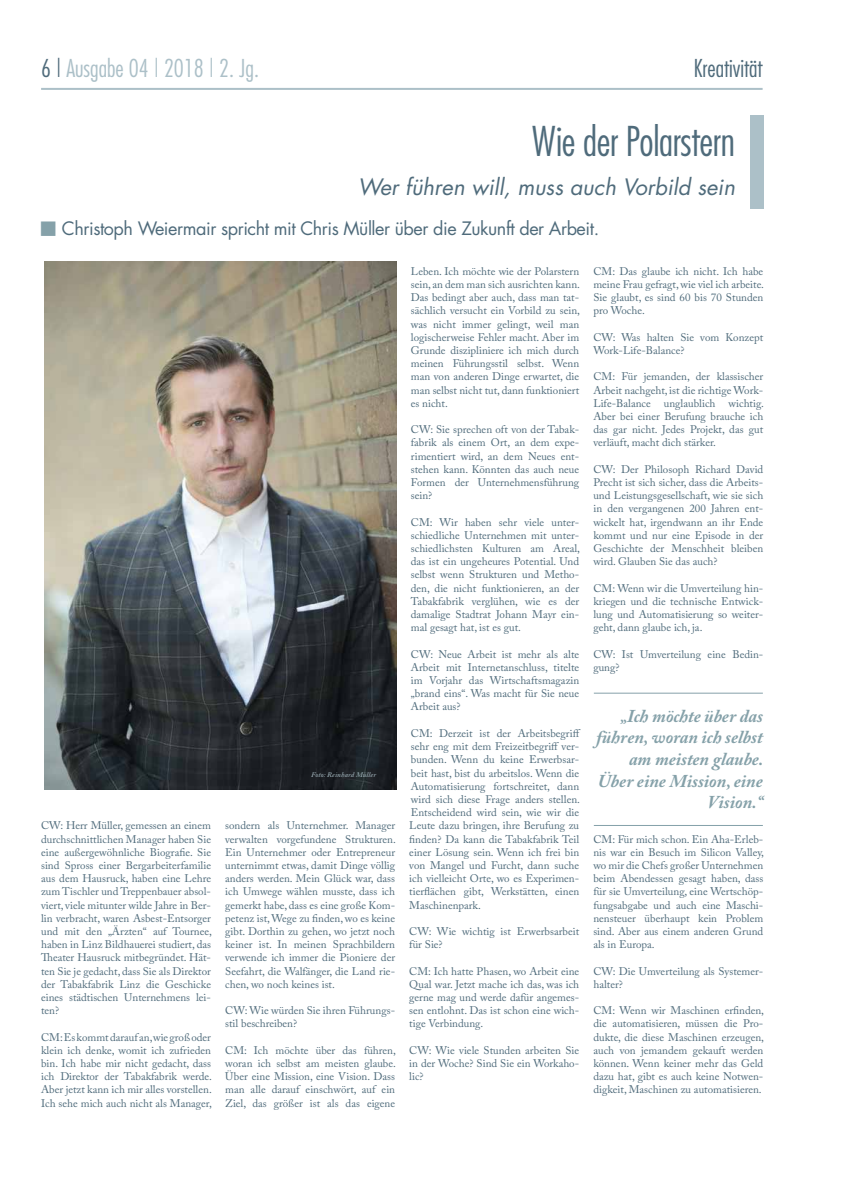
<style>
.page{position:relative;width:842px;height:1191px;background:#fff}
.page>*{position:absolute;margin:0;border:0;box-sizing:border-box;transform-origin:0 0}
.t1{font:300 condensed 40px "Futura";letter-spacing:-.01em;color:#4f6b7b}
.t2{font:300 condensed 24px "Futura";color:#acc0c8}
.t3{font:300 condensed 24px "Futura";color:#4f6b7b}
.t4{font:italic 22px "Futura";color:#4f6b7b}
.t5{font:italic 700 18px/21.6px "Adobe Caslon Pro";color:#85a1a9;text-align:right}
.t6{font:18px "Futura";letter-spacing:-.025em;color:#4f6b7b}
.t7{font:11px/13.2px "Adobe Caslon Pro";color:#4f6b7b;text-align:justify}
.t8{font:italic 600 7px "Adobe Caslon Pro";letter-spacing:.025em;color:#acc0c8}
.s1{color:#4f6b7b}
</style>
<div class="page">
<hr style="left:41px;top:88px;width:722px;height:2px;background:#acc0c8">
<div style="left:750px;top:115px;width:13px;height:59px;background:#acc0c8"></div>
<div style="left:750px;top:169px;width:13px;height:40px;background:#acc0c8"></div>
<hr style="left:594px;top:693px;width:169px;height:1px;background:#85a1a9">
<hr style="left:594px;top:825px;width:169px;height:1px;background:#85a1a9">
<img style="left:45px;top:261px;width:352px;height:528px">
<h2 class="t2" style="left:41px;top:53px;width:219px"><span class="s1">6 |</span> Ausgabe 04 | 2018 | 2. Jg.</h2>
<h2 class="t3" style="left:694px;top:53px;width:70px">Kreativität</h2>
<h1 class="t1" style="left:532px;top:116px;width:204px">Wie der Polarstern</h1>
<h3 class="t4" style="left:358px;top:172px;width:378px">Wer führen will, muss auch Vorbild sein</h3>
<h3 class="t6" style="left:62px;top:216px;width:539px">Christoph Weiermair spricht mit Chris Müller über die Zukunft der Arbeit.</h3>
<p class="t8" style="left:311px;top:770px;width:66px">Foto: Reinhard Müller</p>
<p class="t7" style="left:41px;top:819px;width:172px">CW: Herr Müller, gemessen an einem durchschnittlichen Manager haben Sie eine außergewöhnliche Biografie. Sie sind Spross einer Bergarbeiterfamilie aus dem Hausruck, haben eine Lehre zum Tischler und Treppenbauer absol&shy;viert, viele mitunter wilde Jahre in Ber&shy;lin verbracht, waren Asbest-Entsorger und mit den „Ärzten“ auf Tournee, haben in Linz Bildhauerei studiert, das Theater Hausruck mitbegründet. Hät&shy;ten Sie je gedacht, dass Sie als Direktor der Tabakfabrik Linz die Geschicke eines städtischen Unternehmens lei&shy;ten?</p>
<p class="t7" style="left:41px;top:1030px;width:172px">CM: Es kommt darauf an, wie groß oder klein ich denke, womit ich zufrieden bin. Ich habe mir nicht gedacht, dass ich Direktor der Tabakfabrik werde.<br>Aber jetzt kann ich mir alles vorstellen.<br>Ich sehe mich auch nicht als Manager,</p>
<p class="t7" style="left:225px;top:819px;width:172px">sondern als Unternehmer. Manager verwalten vorgefundene Strukturen.<br>Ein Unternehmer oder Entrepreneur unternimmt etwas, damit Dinge völlig anders werden. Mein Glück war, dass ich Umwege wählen musste, dass ich gemerkt habe, dass es eine große Kom&shy;petenz ist, Wege zu finden, wo es keine gibt. Dorthin zu gehen, wo jetzt noch keiner ist. In meinen Sprachbildern verwende ich immer die Pioniere der Seefahrt, die Walfänger, die Land rie&shy;chen, wo noch keines ist.</p>
<p class="t7" style="left:225px;top:1003px;width:171px">CW: Wie würden Sie ihren Führungs&shy;stil beschreiben?</p>
<p class="t7" style="left:225px;top:1043px;width:172px">CM: Ich möchte über das führen, woran ich selbst am meisten glaube.<br>Über eine Mission, eine Vision. Dass man alle darauf einschwört, auf ein Ziel, das größer ist als das eigene</p>
<p class="t7" style="left:411px;top:264px;width:171px">Leben. Ich möchte wie der Polarstern sein, an dem man sich ausrichten kann.<br>Das bedingt aber auch, dass man tat&shy;sächlich versucht ein Vorbild zu sein, was nicht immer gelingt, weil man logischerweise Fehler macht. Aber im Grunde diszipliniere ich mich durch meinen Führungsstil selbst. Wenn man von anderen Dinge erwartet, die man selbst nicht tut, dann funktioniert es nicht.</p>
<p class="t7" style="left:411px;top:423px;width:170px">CW: Sie sprechen oft von der Tabak&shy;fabrik als einem Ort, an dem expe&shy;rimentiert wird, an dem Neues ent&shy;stehen kann. Könnten das auch neue Formen der Unternehmensführung sein?</p>
<p class="t7" style="left:411px;top:515px;width:171px">CM: Wir haben sehr viele unter&shy;schiedliche Unternehmen mit unter&shy;schiedlichsten Kulturen am Areal, das ist ein ungeheures Potential. Und selbst wenn Strukturen und Metho&shy;den, die nicht funktionieren, an der Tabakfabrik verglühen, wie es der damalige Stadtrat Johann Mayr ein&shy;mal gesagt hat, ist es gut.</p>
<p class="t7" style="left:411px;top:647px;width:170px">CW: Neue Arbeit ist mehr als alte Arbeit mit Internetanschluss, titelte im Vorjahr das Wirtschaftsmagazin „brand eins“. Was macht für Sie neue Arbeit aus?</p>
<p class="t7" style="left:409px;top:726px;width:173px;text-align:left">CM: Derzeit ist der Arbeitsbegriff sehr eng mit dem Freizeitbegriff ver&shy;bunden. Wenn du keine Erwerbsar&shy;beit hast, bist du arbeitslos. Wenn die Automatisierung fortschreitet, dann wird sich diese Frage anders stellen.<br>Entscheidend wird sein, wie wir die Leute dazu bringen, ihre Berufung zu finden? Da kann die Tabakfabrik Teil einer Lösung sein. Wenn ich frei bin von Mangel und Furcht, dann suche ich vielleicht Orte, wo es Experimen&shy;tierflächen gibt, Werkstätten, einen Maschinenpark.</p>
<p class="t7" style="left:409px;top:924px;width:171px">CW: Wie wichtig ist Erwerbsarbeit für Sie?</p>
<p class="t7" style="left:409px;top:964px;width:171px">CM: Ich hatte Phasen, wo Arbeit eine Qual war. Jetzt mache ich das, was ich gerne mag und werde dafür angemes&shy;sen entlohnt. Das ist schon eine wich&shy;tige Verbindung.</p>
<p class="t7" style="left:409px;top:1043px;width:171px">CW: Wie viele Stunden arbeiten Sie in der Woche? Sind Sie ein Workaho&shy;lic?</p>
<p class="t7" style="left:593px;top:264px;width:172px">CM: Das glaube ich nicht. Ich habe meine Frau gefragt, wie viel ich arbeite.<br>Sie glaubt, es sind 60 bis 70 Stunden pro Woche.</p>
<p class="t7" style="left:593px;top:330px;width:171px">CW: Was halten Sie vom Konzept<br>Work-Life-Balance?</p>
<p class="t7" style="left:593px;top:370px;width:172px">CM: Für jemanden, der klassischer Arbeit nachgeht, ist die richtige Work-Life-Balance unglaublich wichtig.<br>Aber bei einer Berufung brauche ich das gar nicht. Jedes Projekt, das gut verläuft, macht dich stärker.</p>
<p class="t7" style="left:593px;top:462px;width:171px">CW: Der Philosoph Richard David Precht ist sich sicher, dass die Arbeits&shy;und Leistungsgesellschaft, wie sie sich in den vergangenen 200 Jahren ent&shy;wickelt hat, irgendwann an ihr Ende kommt und nur eine Episode in der Geschichte der Menschheit bleiben wird. Glauben Sie das auch?</p>
<p class="t7" style="left:593px;top:581px;width:171px">CM: Wenn wir die Umverteilung hin&shy;kriegen und die technische Entwick&shy;lung und Automatisierung so weiter&shy;geht, dann glaube ich, ja.</p>
<p class="t7" style="left:593px;top:647px;width:171px">CW: Ist Umverteilung eine Bedin&shy;gung?</p>
<h3 class="t5" style="left:596px;top:704px;width:169px">„Ich möchte über das führen, woran ich selbst am meisten glaube.<br>Über eine Mission, eine<br>Vision.“</h3>
<p class="t7" style="left:593px;top:832px;width:172px">CM: Für mich schon. Ein Aha-Erleb&shy;nis war ein Besuch im Silicon Valley, wo mir die Chefs großer Unternehmen beim Abendessen gesagt haben, dass für sie Umverteilung, eine Wertschöp&shy;fungsabgabe und auch eine Maschi&shy;nensteuer überhaupt kein Problem sind. Aber aus einem anderen Grund als in Europa.</p>
<p class="t7" style="left:593px;top:964px;width:171px">CW: Die Umverteilung als Systemer&shy;halter?</p>
<p class="t7" style="left:593px;top:1003px;width:172px">CM: Wenn wir Maschinen erfinden, die automatisieren, müssen die Pro&shy;dukte, die diese Maschinen erzeugen, auch von jemandem gekauft werden können. Wenn keiner mehr das Geld dazu hat, gibt es auch keine Notwen&shy;digkeit, Maschinen zu automatisieren.</p>
</div>
